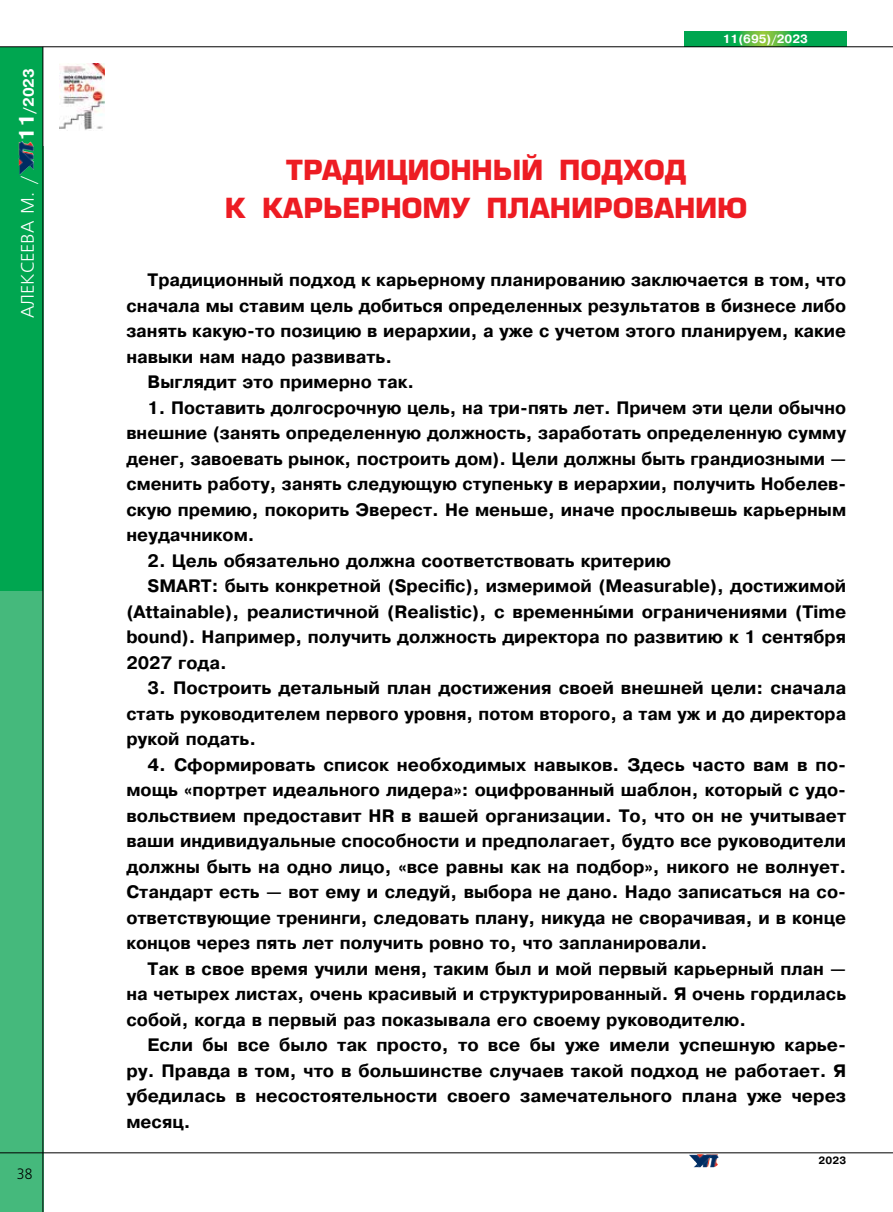
<style>
.page{position:relative;width:893px;height:1212px;background:#fff}
.page>*{position:absolute;margin:0;border:0;box-sizing:border-box;transform-origin:0 0}
.t1{font:700 27px/38px "Europe";letter-spacing:-.01em;color:#ed1c23;text-align:center}
.t2{font:700 18px/25.5px "Pragmatica";color:#000;text-align:justify}
.t3{font:18px "Free Set C";color:#fff}
.t4{font:700 15px "Pragmatica";color:#fff}
.t5{font:15px "Free Set C";color:#000;scale:.9 1}
.t6{font:700 12px "Pragmatica";color:#fff}
.t7{font:700 10.5px "Pragmatica";color:#000}
.s1{font-size:21px}
</style>
<div class="page">
<div style="left:0;top:147px;width:43px;height:1065px;background:#45b97c"></div>
<div style="left:0;top:47px;width:43px;height:543px;background:#00a650"></div>
<img style="left:689px;top:1154px;width:30px;height:13px">
<svg style="left:685px;top:31px;width:161px;height:15px;background:#20ae4b"></svg>
<img style="left:19px;top:141px;width:15px;height:34px">
<hr style="left:43px;top:47px;width:1px;height:1165px;background:#000">
<hr style="left:0;top:46px;width:893px;height:1px;background:#000">
<hr style="left:0;top:1152px;width:893px;height:1px;background:#000">
<img style="left:60px;top:64px;width:45px;height:66px">
<p class="t4" style="left:19px;top:141px;width:75px;rotate:-90deg"><span class="s1">11</span>/2023</p>
<p class="t3" style="left:18px;top:318px;width:145px;rotate:-90deg">АЛЕКСЕЕВА М. /</p>
<p class="t5" style="left:17px;top:1165px;width:19px">38</p>
<p class="t6" style="left:723px;top:31px;width:87px">11(695)/2023</p>
<h1 class="t1" style="left:225px;top:151px;width:524px">ТРАДИЦИОННЫЙ ПОДХОД<br>К КАРЬЕРНОМУ ПЛАНИРОВАНИЮ</h1>
<p class="t2" style="left:148px;top:267px;width:700px">Традиционный подход к карьерному планированию заключается в том, что</p>
<p class="t2" style="left:126px;top:293px;width:721px">сначала мы ставим цель добиться определенных результатов в бизнесе либо</p>
<p class="t2" style="left:126px;top:318px;width:721px">занять какую-то позицию в иерархии, а уже с учетом этого планируем, какие</p>
<p class="t2" style="left:126px;top:344px;width:267px">навыки нам надо развивать.</p>
<p class="t2" style="left:148px;top:369px;width:268px">Выглядит это примерно так.</p>
<p class="t2" style="left:126px;top:395px;width:721px;text-indent:21px">1. Поставить долгосрочную цель, на три-пять лет. Причем эти цели обычно внешние (занять определенную должность, заработать определенную сумму денег, завоевать рынок, построить дом). Цели должны быть грандиозными — сменить работу, занять следующую ступеньку в иерархии, получить Нобелев&shy;скую премию, покорить Эверест. Не меньше, иначе прослывешь карьерным неудачником.</p>
<p class="t2" style="left:148px;top:548px;width:525px">2. Цель обязательно должна соответствовать критерию</p>
<p class="t2" style="left:148px;top:573px;width:700px">SMART: быть конкретной (Specific), измеримой (Measurable), достижимой</p>
<p class="t2" style="left:126px;top:599px;width:721px">(Attainable), реалистичной (Realistic), с временны´ми ограничениями (Time</p>
<p class="t2" style="left:126px;top:624px;width:721px">bound). Например, получить должность директора по развитию к 1 сентября</p>
<p class="t2" style="left:126px;top:650px;width:102px">2027 года.</p>
<p class="t2" style="left:126px;top:675px;width:721px;text-indent:21px">3. Построить детальный план достижения своей внешней цели: сначала стать руководителем первого уровня, потом второго, а там уж и до директора рукой подать.</p>
<p class="t2" style="left:126px;top:752px;width:721px;text-indent:21px">4. Сформировать список необходимых навыков. Здесь часто вам в по&shy;мощь «портрет идеального лидера»: оцифрованный шаблон, который с удо&shy;вольствием предоставит HR в вашей организации. То, что он не учитывает ваши индивидуальные способности и предполагает, будто все руководители должны быть на одно лицо, «все равны как на подбор», никого не волнует.<br>Стандарт есть — вот ему и следуй, выбора не дано. Надо записаться на со&shy;ответствующие тренинги, следовать плану, никуда не сворачивая, и в конце концов через пять лет получить ровно то, что запланировали.</p>
<p class="t2" style="left:126px;top:956px;width:721px;text-indent:21px">Так в свое время учили меня, таким был и мой первый карьерный план — на четырех листах, очень красивый и структурированный. Я очень гордилась собой, когда в первый раз показывала его своему руководителю.</p>
<p class="t2" style="left:126px;top:1032px;width:721px;text-indent:21px">Если бы все было так просто, то все бы уже имели успешную карье&shy;ру. Правда в том, что в большинстве случаев такой подход не работает. Я убедилась в несостоятельности своего замечательного плана уже через месяц.</p>
<p class="t7" style="left:818px;top:1154px;width:29px">2023</p>
</div>
